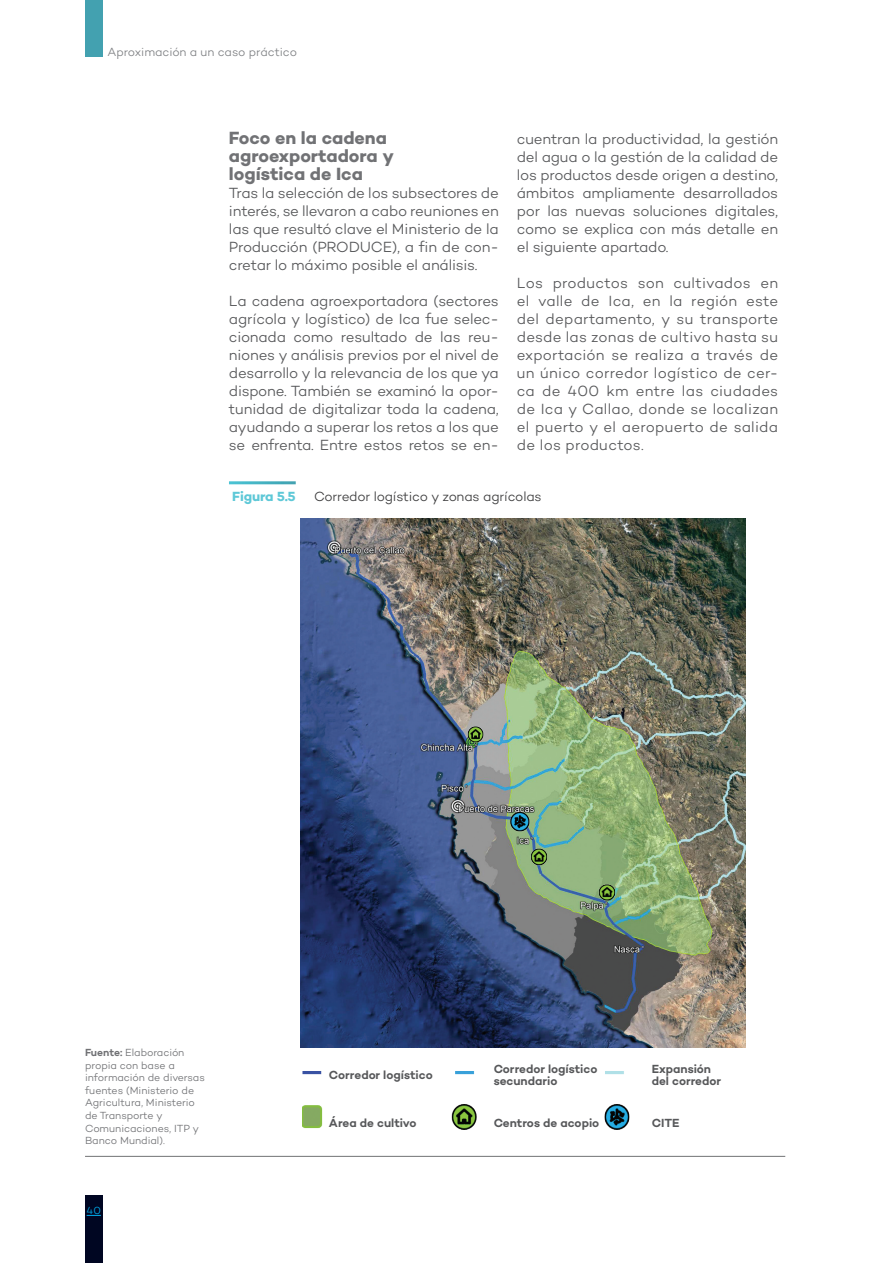
<style>
.page{position:relative;width:893px;height:1263px;background:#fff}
.page>*{position:absolute;margin:0;border:0;box-sizing:border-box;transform-origin:0 0}
.T3{font:700 18px/18px "Campton";color:#717275}
.Txt_parrafos{font:300 15px/18px "Campton";letter-spacing:-.01em;color:#57585a;text-align:justify}
.T_graficas{font:300 13.5px "Campton";letter-spacing:-.015em;color:#3e3e3f}
.T_graficas-2{font:700 13.5px "Campton";letter-spacing:-.01em;color:#5ec8d7}
.itemns_graficas{font:600 12px/12px "Campton";color:#57585a}
.t1{font:300 12px "Campton";letter-spacing:-.005em;color:#808285}
.Fuente_Texto{font:300 10.5px/12.6px "Campton";letter-spacing:-.01em;color:#717275}
.t2{font:300 10.5px "Campton";color:#00aeef}
.s1{font-weight:600}
</style>
<div class="page">
<div style="left:85px;top:1195px;width:17px;height:68px;background:#000622"></div>
<div style="left:85px;top:0;width:17px;height:56px;background:#43a1b0"></div>
<svg style="left:87px;top:1215px;width:14px;height:1px"></svg>
<img style="left:301px;top:518px;width:445px;height:530px">
<hr style="left:85px;top:1156px;width:700px;height:1px;background:#717275">
<img style="left:302px;top:1071px;width:328px;height:59px">
<img style="left:509px;top:812px;width:23px;height:22px">
<img style="left:467px;top:725px;width:19px;height:21px">
<img style="left:530px;top:847px;width:19px;height:21px">
<img style="left:598px;top:883px;width:19px;height:21px">
<p class="t1" style="left:108px;top:45px;width:191px">Aproximación a un caso práctico</p>
<p class="T3" style="left:229px;top:129px;width:166px">Foco en la cadena agroexportadora y logística de Ica</p>
<p class="Txt_parrafos" style="left:229px;top:184px;width:271px">Tras la selección de los subsectores de interés, se llevaron a cabo reuniones en las que resultó clave el Ministerio de la Producción (PRODUCE), a fin de con&shy;cretar lo máximo posible el análisis.</p>
<p class="Txt_parrafos" style="left:229px;top:292px;width:271px">La cadena agroexportadora (sectores agrícola y logístico) de Ica fue selec&shy;cionada como resultado de las reu&shy;niones y análisis previos por el nivel de desarrollo y la relevancia de los que ya dispone. También se examinó la opor&shy;tunidad de digitalizar toda la cadena, ayudando a superar los retos a los que se enfrenta. Entre estos retos se en-</p>
<p class="Txt_parrafos" style="left:517px;top:130px;width:263px">cuentran la productividad, la gestión del agua o la gestión de la calidad de los productos desde origen a destino, ámbitos ampliamente desarrollados por las nuevas soluciones digitales, como se explica con más detalle en el siguiente apartado.</p>
<p class="Txt_parrafos" style="left:517px;top:274px;width:263px">Los productos son cultivados en el valle de Ica, en la región este del departamento, y su transporte desde las zonas de cultivo hasta su exportación se realiza a través de un único corredor logístico de cer&shy;ca de 400 km entre las ciudades de Ica y Callao, donde se localizan el puerto y el aeropuerto de salida de los productos.</p>
<p class="T_graficas-2" style="left:232px;top:488px;width:65px">Figura 5.5</p>
<p class="T_graficas" style="left:314px;top:488px;width:229px">Corredor logístico y zonas agrícolas</p>
<p class="Fuente_Texto" style="left:85px;top:1046px;width:121px"><span class="s1">Fuente:</span> Elaboración propia con base a información de diversas fuentes (Ministerio de<br>Agricultura, Ministerio de Transporte y<br>Comunicaciones, ITP y<br>Banco Mundial).</p>
<p class="t2" style="left:87px;top:1204px;width:16px">40</p>
<p class="itemns_graficas" style="left:329px;top:1069px;width:105px">Corredor logístico</p>
<p class="itemns_graficas" style="left:494px;top:1063px;width:105px">Corredor logístico secundario</p>
<p class="itemns_graficas" style="left:652px;top:1063px;width:71px">Expansión del corredor</p>
<p class="itemns_graficas" style="left:329px;top:1117px;width:89px">Área de cultivo</p>
<p class="itemns_graficas" style="left:494px;top:1116px;width:107px">Centros de acopio</p>
<p class="itemns_graficas" style="left:652px;top:1116px;width:29px">CITE</p>
</div>
